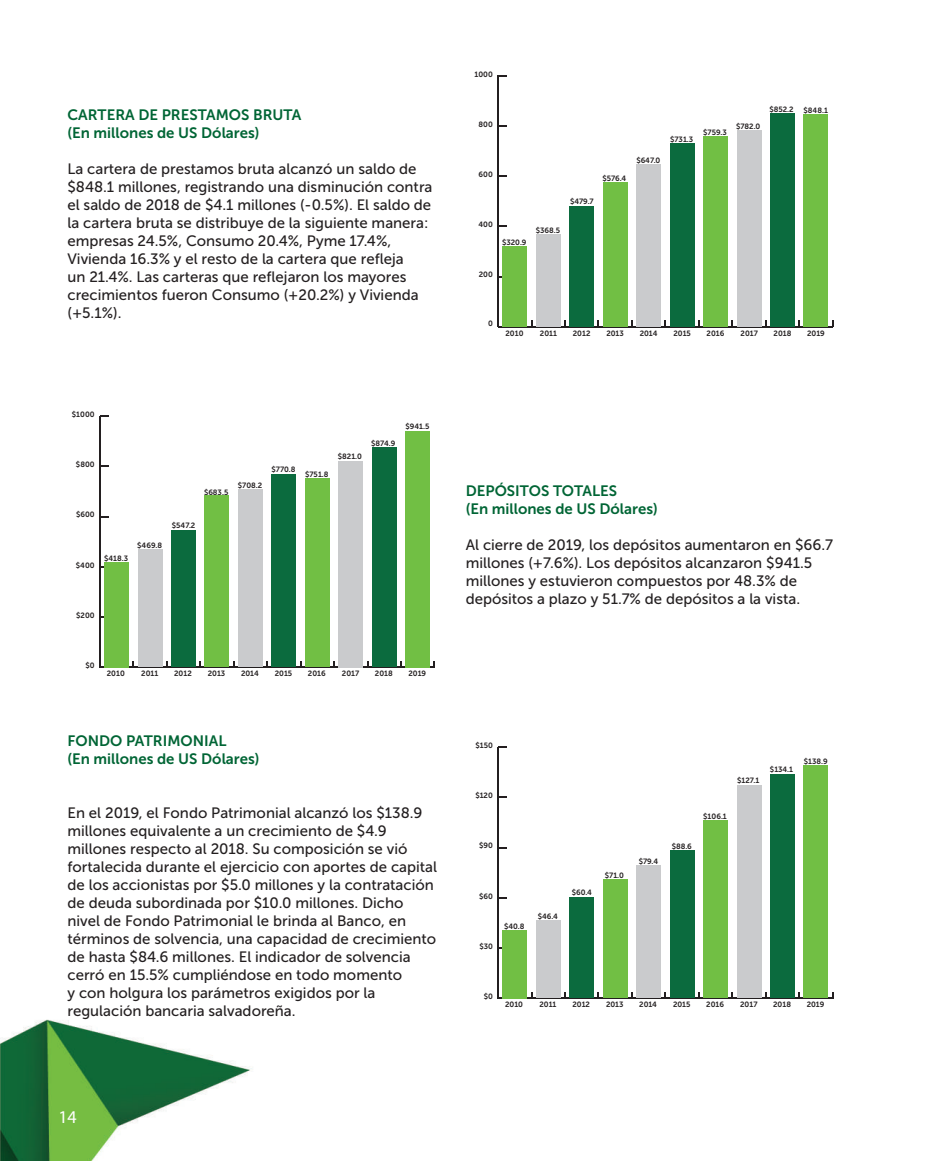
<style>
.page{position:relative;width:945px;height:1161px;background:#fff}
.page>*{position:absolute;margin:0;border:0;box-sizing:border-box;transform-origin:0 0}
.t1{font:18px "Myriad Pro";color:#fff}
.t2{font:15px/18px "Museo Sans 500";color:#231f20}
.t3{font:15px/18px "Museo Sans 700";color:#006535}
.t4{font:7.65px "Museo Sans 700";color:#231f20}
</style>
<div class="page">
<img style="left:0;top:75px;width:834px;height:1086px">
<hr style="left:498px;top:326px;width:335px;height:1px;background:#231f20">
<hr style="left:497px;top:76px;width:2px;height:251px;background:#231f20">
<svg style="left:499px;top:321px;width:4px;height:6px"></svg>
<svg style="left:499px;top:125px;width:7px;height:2px"></svg>
<div style="left:503px;top:246px;width:24px;height:81px;background:#71bf44"></div>
<div style="left:536px;top:234px;width:24px;height:93px;background:#cacbcd"></div>
<div style="left:570px;top:206px;width:24px;height:120px;background:#0b6b3e"></div>
<svg style="left:564px;top:321px;width:35px;height:6px"></svg>
<div style="left:603px;top:182px;width:24px;height:145px;background:#71bf44"></div>
<div style="left:637px;top:164px;width:24px;height:163px;background:#cacbcd"></div>
<div style="left:670px;top:143px;width:24px;height:183px;background:#0b6b3e"></div>
<svg style="left:665px;top:321px;width:35px;height:6px"></svg>
<div style="left:704px;top:136px;width:24px;height:191px;background:#71bf44"></div>
<div style="left:737px;top:131px;width:24px;height:196px;background:#cacbcd"></div>
<div style="left:770px;top:113px;width:25px;height:213px;background:#0b6b3e"></div>
<svg style="left:765px;top:321px;width:35px;height:6px"></svg>
<div style="left:804px;top:114px;width:24px;height:213px;background:#71bf44"></div>
<hr style="left:498px;top:998px;width:335px;height:1px;background:#231f20">
<svg style="left:631px;top:992px;width:2px;height:6px"></svg>
<hr style="left:497px;top:747px;width:2px;height:251px;background:#231f20">
<svg style="left:497px;top:992px;width:9px;height:7px"></svg>
<svg style="left:498px;top:746px;width:8px;height:2px"></svg>
<div style="left:503px;top:930px;width:24px;height:68px;background:#71bf44"></div>
<div style="left:536px;top:921px;width:24px;height:77px;background:#cacbcd"></div>
<div style="left:570px;top:897px;width:24px;height:101px;background:#0b6b3e"></div>
<svg style="left:564px;top:992px;width:35px;height:6px"></svg>
<div style="left:603px;top:879px;width:24px;height:119px;background:#71bf44"></div>
<div style="left:637px;top:865px;width:24px;height:133px;background:#cacbcd"></div>
<div style="left:670px;top:850px;width:24px;height:148px;background:#0b6b3e"></div>
<svg style="left:665px;top:992px;width:35px;height:6px"></svg>
<div style="left:704px;top:821px;width:24px;height:177px;background:#71bf44"></div>
<div style="left:737px;top:785px;width:24px;height:213px;background:#cacbcd"></div>
<div style="left:770px;top:774px;width:25px;height:224px;background:#0b6b3e"></div>
<svg style="left:765px;top:992px;width:35px;height:6px"></svg>
<div style="left:804px;top:766px;width:24px;height:232px;background:#71bf44"></div>
<hr style="left:100px;top:667px;width:334px;height:1px;background:#231f20">
<svg style="left:333px;top:661px;width:2px;height:6px"></svg>
<hr style="left:99px;top:416px;width:2px;height:251px;background:#231f20">
<svg style="left:99px;top:661px;width:9px;height:7px"></svg>
<div style="left:105px;top:562px;width:24px;height:105px;background:#71bf44"></div>
<div style="left:138px;top:549px;width:24px;height:118px;background:#cacbcd"></div>
<div style="left:171px;top:530px;width:25px;height:137px;background:#0b6b3e"></div>
<svg style="left:166px;top:661px;width:35px;height:6px"></svg>
<div style="left:205px;top:496px;width:24px;height:171px;background:#71bf44"></div>
<div style="left:238px;top:489px;width:24px;height:178px;background:#cacbcd"></div>
<div style="left:272px;top:474px;width:24px;height:193px;background:#0b6b3e"></div>
<svg style="left:267px;top:661px;width:34px;height:6px"></svg>
<div style="left:305px;top:478px;width:24px;height:189px;background:#71bf44"></div>
<div style="left:339px;top:461px;width:24px;height:206px;background:#cacbcd"></div>
<div style="left:372px;top:448px;width:24px;height:219px;background:#0b6b3e"></div>
<svg style="left:367px;top:661px;width:35px;height:6px"></svg>
<div style="left:406px;top:431px;width:24px;height:236px;background:#71bf44"></div>
<p class="t3" style="left:68px;top:106px;width:236px">CARTERA DE PRESTAMOS BRUTA (En millones de US Dólares)</p>
<p class="t2" style="left:68px;top:160px;width:367px">La cartera de prestamos bruta alcanzó un saldo de $848.1 millones, registrando una disminución contra el saldo de 2018 de $4.1 millones (-0.5%). El saldo de la cartera bruta se distribuye de la siguiente manera: empresas 24.5%, Consumo 20.4%, Pyme 17.4%, Vivienda 16.3% y el resto de la cartera que refleja<br>un 21.4%. Las carteras que reflejaron los mayores crecimientos fueron Consumo (+20.2%) y Vivienda (+5.1%).</p>
<p class="t4" style="left:475px;top:70px;width:20px">1000</p>
<p class="t4" style="left:769px;top:105px;width:26px">$852.2</p>
<p class="t4" style="left:804px;top:106px;width:26px">$848.1</p>
<p class="t4" style="left:479px;top:120px;width:16px">800</p>
<p class="t4" style="left:670px;top:135px;width:25px">$731.3</p>
<p class="t4" style="left:703px;top:128px;width:25px">$759.3</p>
<p class="t4" style="left:736px;top:122px;width:26px">$782.0</p>
<p class="t4" style="left:636px;top:156px;width:26px">$647.0</p>
<p class="t4" style="left:479px;top:170px;width:16px">600</p>
<p class="t4" style="left:602px;top:174px;width:25px">$576.4</p>
<p class="t4" style="left:570px;top:197px;width:25px">$479.7</p>
<p class="t4" style="left:479px;top:220px;width:16px">400</p>
<p class="t4" style="left:536px;top:226px;width:26px">$368.5</p>
<p class="t4" style="left:502px;top:238px;width:26px">$320.9</p>
<p class="t4" style="left:479px;top:271px;width:16px">200</p>
<p class="t4" style="left:488px;top:319px;width:6px">0</p>
<p class="t4" style="left:506px;top:329px;width:19px">2010</p>
<p class="t4" style="left:540px;top:329px;width:19px">2011</p>
<p class="t4" style="left:573px;top:329px;width:19px">2012</p>
<p class="t4" style="left:606px;top:329px;width:19px">2013</p>
<p class="t4" style="left:640px;top:329px;width:19px">2014</p>
<p class="t4" style="left:673px;top:329px;width:19px">2015</p>
<p class="t4" style="left:707px;top:329px;width:19px">2016</p>
<p class="t4" style="left:741px;top:329px;width:19px">2017</p>
<p class="t4" style="left:774px;top:329px;width:19px">2018</p>
<p class="t4" style="left:807px;top:329px;width:19px">2019</p>
<p class="t4" style="left:72px;top:410px;width:24px">$1000</p>
<p class="t4" style="left:76px;top:460px;width:20px">$800</p>
<p class="t4" style="left:76px;top:511px;width:20px">$600</p>
<p class="t4" style="left:76px;top:561px;width:20px">$400</p>
<p class="t4" style="left:104px;top:554px;width:26px">$418.3</p>
<p class="t4" style="left:137px;top:541px;width:26px">$469.8</p>
<p class="t4" style="left:204px;top:488px;width:26px">$683.5</p>
<p class="t4" style="left:238px;top:482px;width:26px">$708.2</p>
<p class="t4" style="left:271px;top:465px;width:25px">$770.8</p>
<p class="t4" style="left:305px;top:470px;width:25px">$751.8</p>
<p class="t4" style="left:338px;top:452px;width:26px">$821.0</p>
<p class="t4" style="left:371px;top:439px;width:26px">$874.9</p>
<p class="t4" style="left:172px;top:521px;width:25px">$547.2</p>
<p class="t4" style="left:406px;top:422px;width:25px">$941.5</p>
<p class="t4" style="left:76px;top:611px;width:20px">$200</p>
<p class="t4" style="left:85px;top:661px;width:11px">$0</p>
<p class="t4" style="left:107px;top:669px;width:19px">2010</p>
<p class="t4" style="left:141px;top:669px;width:19px">2011</p>
<p class="t4" style="left:174px;top:669px;width:19px">2012</p>
<p class="t4" style="left:208px;top:669px;width:19px">2013</p>
<p class="t4" style="left:241px;top:669px;width:19px">2014</p>
<p class="t4" style="left:275px;top:669px;width:19px">2015</p>
<p class="t4" style="left:308px;top:669px;width:19px">2016</p>
<p class="t4" style="left:342px;top:669px;width:19px">2017</p>
<p class="t4" style="left:375px;top:669px;width:19px">2018</p>
<p class="t4" style="left:408px;top:669px;width:19px">2019</p>
<p class="t3" style="left:68px;top:732px;width:194px">FONDO PATRIMONIAL<br>(En millones de US Dólares)</p>
<p class="t2" style="left:68px;top:804px;width:371px">En el 2019, el Fondo Patrimonial alcanzó los $138.9 millones equivalente a un crecimiento de $4.9 millones respecto al 2018. Su composición se vió fortalecida durante el ejercicio con aportes de capital de los accionistas por $5.0 millones y la contratación de deuda subordinada por $10.0 millones. Dicho nivel de Fondo Patrimonial le brinda al Banco, en términos de solvencia, una capacidad de crecimiento de hasta $84.6 millones. El indicador de solvencia cerró en 15.5% cumpliéndose en todo momento<br>y con holgura los parámetros exigidos por la regulación bancaria salvadoreña.</p>
<p class="t3" style="left:466px;top:481px;width:194px">DEPÓSITOS TOTALES<br>(En millones de US Dólares)</p>
<p class="t2" style="left:466px;top:536px;width:369px">Al cierre de 2019, los depósitos aumentaron en $66.7 millones (+7.6%). Los depósitos alcanzaron $941.5 millones y estuvieron compuestos por 48.3% de depósitos a plazo y 51.7% de depósitos a la vista.</p>
<p class="t4" style="left:475px;top:741px;width:19px">$150</p>
<p class="t4" style="left:475px;top:791px;width:19px">$120</p>
<p class="t4" style="left:479px;top:841px;width:15px">$90</p>
<p class="t4" style="left:479px;top:892px;width:15px">$60</p>
<p class="t4" style="left:479px;top:942px;width:15px">$30</p>
<p class="t4" style="left:504px;top:922px;width:22px">$40.8</p>
<p class="t4" style="left:538px;top:912px;width:22px">$46.4</p>
<p class="t4" style="left:572px;top:888px;width:22px">$60.4</p>
<p class="t4" style="left:605px;top:871px;width:21px">$71.0</p>
<p class="t4" style="left:639px;top:857px;width:21px">$79.4</p>
<p class="t4" style="left:672px;top:842px;width:22px">$88.6</p>
<p class="t4" style="left:737px;top:777px;width:24px">$127.1</p>
<p class="t4" style="left:770px;top:765px;width:25px">$134.1</p>
<p class="t4" style="left:804px;top:757px;width:25px">$138.9</p>
<p class="t4" style="left:703px;top:812px;width:25px">$106.1</p>
<p class="t4" style="left:484px;top:992px;width:11px">$0</p>
<p class="t4" style="left:505px;top:1000px;width:19px">2010</p>
<p class="t4" style="left:539px;top:1000px;width:19px">2011</p>
<p class="t4" style="left:572px;top:1000px;width:19px">2012</p>
<p class="t4" style="left:606px;top:1000px;width:19px">2013</p>
<p class="t4" style="left:639px;top:1000px;width:19px">2014</p>
<p class="t4" style="left:673px;top:1000px;width:19px">2015</p>
<p class="t4" style="left:706px;top:1000px;width:19px">2016</p>
<p class="t4" style="left:740px;top:1000px;width:19px">2017</p>
<p class="t4" style="left:773px;top:1000px;width:19px">2018</p>
<p class="t4" style="left:807px;top:1000px;width:19px">2019</p>
<p class="t1" style="left:58px;top:1106px;width:20px">14</p>
</div>
